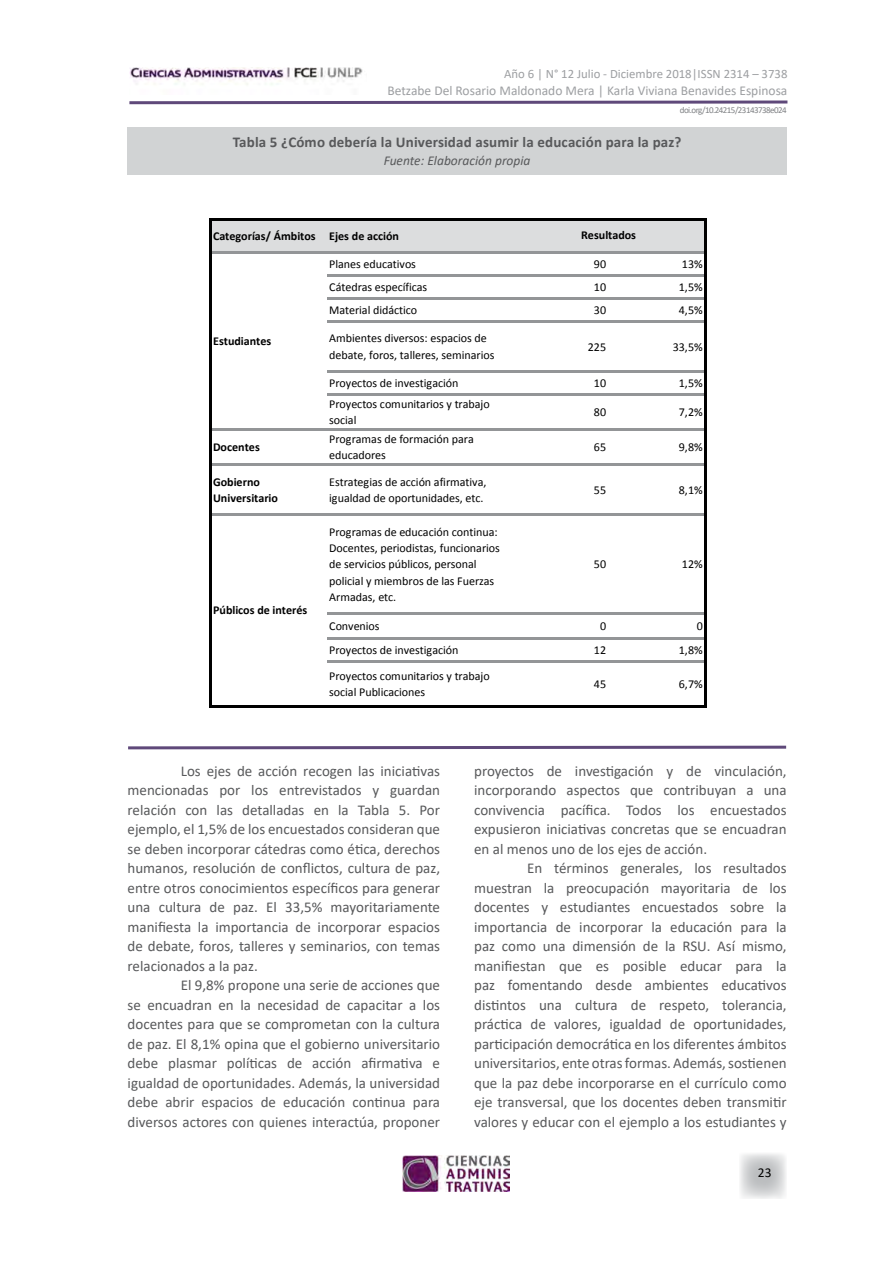
<style>
.page{position:relative;width:893px;height:1263px;background:#fff}
.page>*{position:absolute;margin:0;border:0;box-sizing:border-box;transform-origin:0 0}
.t1{font:15px/19.5px "Calibri";color:#58595b;text-align:justify}
.t2{font:700 15px "Calibri";letter-spacing:.01em;color:#58595b}
.t3{font:13.5px "Calibri";color:#9d9fa2}
.t4{font:italic 13.5px "Calibri";color:#58595b}
.t5{font:13.5px "Calibri";color:#000}
.t6{font:12.75px "Calibri";color:#9d9fa2}
.t7{font:12px/16.2px "Calibri";letter-spacing:-.005em;color:#000}
.t8{font:700 12px/16.2px "Calibri";color:#000}
.t9{font:9px "Calibri";letter-spacing:-.06em;color:#808285}
</style>
<div class="page">
<svg style="left:740px;top:1153px;width:46px;height:46px;background:#d7d8d9"></svg>
<img style="left:402px;top:1155px;width:107px;height:37px">
<img style="left:129px;top:67px;width:234px;height:18px">
<svg style="left:129px;top:100px;width:659px;height:5px"></svg>
<div style="left:128px;top:128px;width:659px;height:47px;background:#d1d3d4"></div>
<div style="left:211px;top:219px;width:494px;height:34px;background:#dcddde"></div>
<hr style="left:209px;top:218px;width:3px;height:489px;background:#000">
<hr style="left:704px;top:221px;width:3px;height:486px;background:#000">
<hr style="left:212px;top:218px;width:495px;height:3px;background:#000">
<hr style="left:212px;top:251px;width:492px;height:3px;background:#939597">
<hr style="left:327px;top:274px;width:377px;height:3px;background:#939597">
<hr style="left:327px;top:297px;width:377px;height:3px;background:#939597">
<hr style="left:327px;top:320px;width:377px;height:3px;background:#939597">
<hr style="left:327px;top:370px;width:377px;height:3px;background:#939597">
<hr style="left:327px;top:393px;width:377px;height:3px;background:#939597">
<hr style="left:212px;top:428px;width:492px;height:3px;background:#939597">
<hr style="left:212px;top:463px;width:492px;height:3px;background:#939597">
<hr style="left:212px;top:513px;width:492px;height:3px;background:#939597">
<hr style="left:327px;top:612px;width:377px;height:3px;background:#939597">
<hr style="left:327px;top:637px;width:377px;height:3px;background:#939597">
<hr style="left:327px;top:660px;width:377px;height:3px;background:#939597">
<hr style="left:212px;top:705px;width:495px;height:2px;background:#000">
<svg style="left:128px;top:745px;width:659px;height:5px"></svg>
<p class="t6" style="left:504px;top:65px;width:285px">Año 6 | N° 12 Julio - Diciembre 2018|ISSN 2314 – 3738</p>
<p class="t3" style="left:387px;top:81px;width:401px">Betzabe Del Rosario Maldonado Mera | Karla Viviana Benavides Espinosa</p>
<p class="t9" style="left:680px;top:104px;width:108px">doi.org/10.24215/23143738e024</p>
<p class="t2" style="left:233px;top:132px;width:450px">Tabla 5 ¿Cómo debería la Universidad asumir la educación para la paz?</p>
<p class="t4" style="left:384px;top:151px;width:148px">Fuente: Elaboración propia</p>
<p class="t8" style="left:213px;top:228px;width:187px">Categorías/ Ámbitos Ejes de acción</p>
<p class="t7" style="left:329px;top:256px;width:88px">Planes educativos</p>
<p class="t7" style="left:594px;top:256px;width:14px">90</p>
<p class="t7" style="left:682px;top:256px;width:22px">13%</p>
<p class="t7" style="left:329px;top:279px;width:100px">Cátedras específicas</p>
<p class="t7" style="left:594px;top:279px;width:14px">10</p>
<p class="t7" style="left:679px;top:279px;width:25px">1,5%</p>
<p class="t7" style="left:329px;top:302px;width:90px">Material didáctico</p>
<p class="t7" style="left:594px;top:302px;width:14px">30</p>
<p class="t7" style="left:679px;top:302px;width:25px">4,5%</p>
<p class="t7" style="left:329px;top:330px;width:167px">Ambientes diversos: espacios de debate, foros, talleres, seminarios</p>
<p class="t7" style="left:588px;top:338px;width:20px">225</p>
<p class="t7" style="left:673px;top:338px;width:32px">33,5%</p>
<p class="t7" style="left:329px;top:375px;width:131px">Proyectos de investigación</p>
<p class="t7" style="left:594px;top:375px;width:14px">10</p>
<p class="t7" style="left:679px;top:375px;width:25px">1,5%</p>
<p class="t7" style="left:329px;top:396px;width:162px">Proyectos comunitarios y trabajo social</p>
<p class="t7" style="left:594px;top:404px;width:14px">80</p>
<p class="t7" style="left:679px;top:404px;width:25px">7,2%</p>
<p class="t8" style="left:213px;top:439px;width:48px">Docentes</p>
<p class="t7" style="left:329px;top:431px;width:146px">Programas de formación para educadores</p>
<p class="t7" style="left:594px;top:439px;width:14px">65</p>
<p class="t7" style="left:679px;top:439px;width:25px">9,8%</p>
<p class="t8" style="left:213px;top:474px;width:66px">Gobierno<br>Universitario</p>
<p class="t7" style="left:329px;top:474px;width:159px">Estrategias de acción afirmativa, igualdad de oportunidades, etc.</p>
<p class="t7" style="left:594px;top:482px;width:14px">55</p>
<p class="t7" style="left:679px;top:482px;width:25px">8,1%</p>
<p class="t7" style="left:329px;top:524px;width:172px">Programas de educación continua:<br>Docentes, periodistas, funcionarios de servicios públicos, personal policial y miembros de las Fuerzas<br>Armadas, etc.</p>
<p class="t8" style="left:581px;top:227px;width:57px">Resultados</p>
<p class="t8" style="left:213px;top:333px;width:60px">Estudiantes</p>
<p class="t7" style="left:594px;top:556px;width:14px">50</p>
<p class="t7" style="left:682px;top:556px;width:22px">12%</p>
<p class="t8" style="left:213px;top:602px;width:96px">Públicos de interés</p>
<p class="t7" style="left:329px;top:618px;width:52px">Convenios</p>
<p class="t7" style="left:600px;top:618px;width:8px">0</p>
<p class="t7" style="left:697px;top:618px;width:8px">0</p>
<p class="t7" style="left:329px;top:642px;width:131px">Proyectos de investigación</p>
<p class="t7" style="left:594px;top:642px;width:14px">12</p>
<p class="t7" style="left:679px;top:642px;width:25px">1,8%</p>
<p class="t7" style="left:329px;top:668px;width:162px">Proyectos comunitarios y trabajo social Publicaciones</p>
<p class="t7" style="left:594px;top:676px;width:14px">45</p>
<p class="t7" style="left:679px;top:676px;width:25px">6,7%</p>
<p class="t1" style="left:128px;top:760px;width:314px;text-indent:53px">Los ejes de acción recogen las iniciativas mencionadas por los entrevistados y guardan relación con las detalladas en la Tabla 5. Por ejemplo, el 1,5% de los encuestados consideran que se deben incorporar cátedras como ética, derechos humanos, resolución de conflictos, cultura de paz, entre otros conocimientos específicos para generar una cultura de paz. El 33,5% mayoritariamente manifiesta la importancia de incorporar espacios de debate, foros, talleres y seminarios, con temas relacionados a la paz.</p>
<p class="t1" style="left:128px;top:975px;width:314px;text-indent:53px">El 9,8% propone una serie de acciones que se encuadran en la necesidad de capacitar a los docentes para que se comprometan con la cultura de paz. El 8,1% opina que el gobierno universitario debe plasmar políticas de acción afirmativa e igualdad de oportunidades. Además, la universidad debe abrir espacios de educación continua para diversos actores con quienes interactúa, proponer</p>
<p class="t1" style="left:474px;top:760px;width:314px">proyectos de investigación y de vinculación, incorporando aspectos que contribuyan a una convivencia pacífica. Todos los encuestados expusieron iniciativas concretas que se encuadran en al menos uno de los ejes de acción.</p>
<p class="t1" style="left:474px;top:858px;width:314px;text-indent:53px">En términos generales, los resultados muestran la preocupación mayoritaria de los docentes y estudiantes encuestados sobre la importancia de incorporar la educación para la paz como una dimensión de la RSU. Así mismo, manifiestan que es posible educar para la paz fomentando desde ambientes educativos distintos una cultura de respeto, tolerancia, práctica de valores, igualdad de oportunidades, participación democrática en los diferentes ámbitos universitarios, ente otras formas. Además, sostienen que la paz debe incorporarse en el currículo como eje transversal, que los docentes deben transmitir valores y educar con el ejemplo a los estudiantes y</p>
<p class="t5" style="left:758px;top:1163px;width:15px">23</p>
</div>
